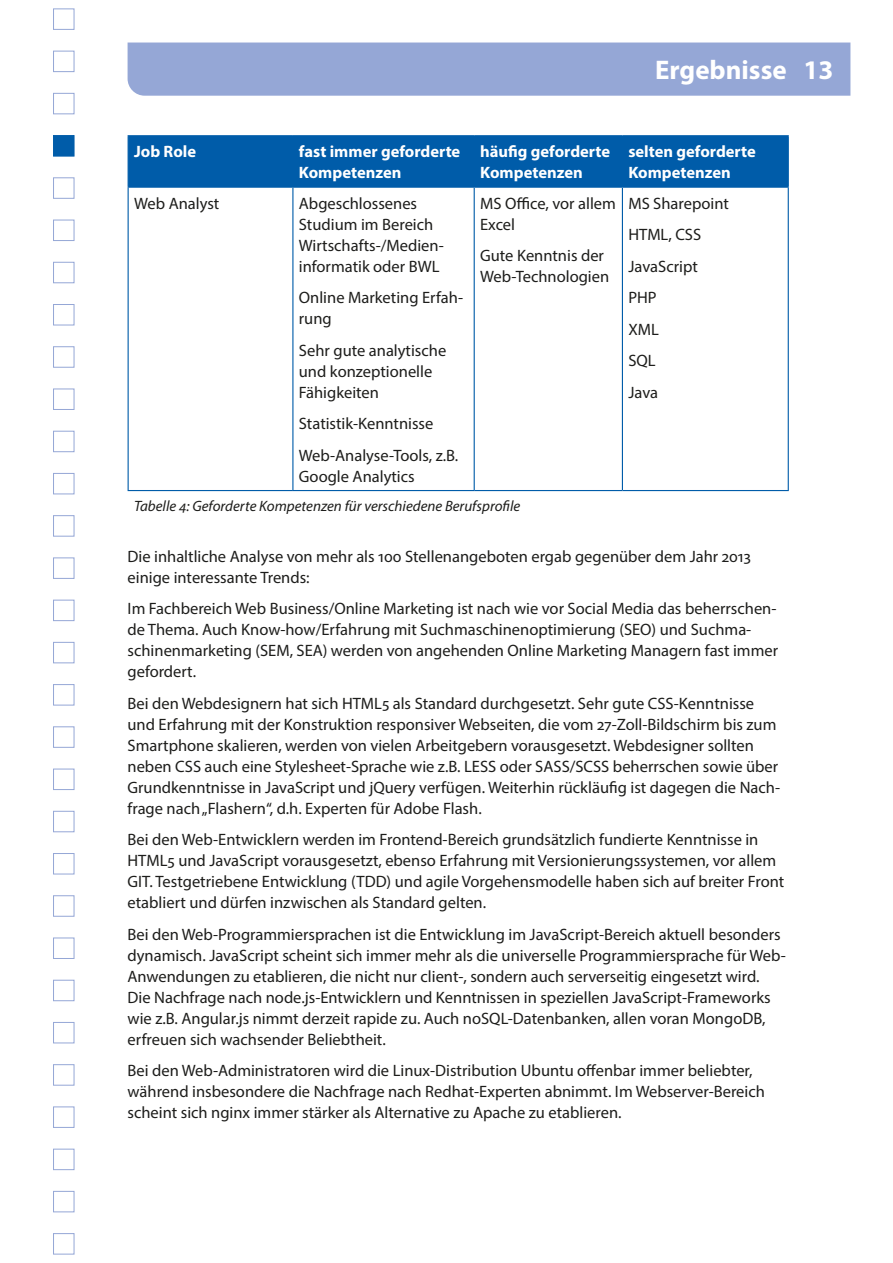
<style>
.page{position:relative;width:893px;height:1263px;background:#fff}
.page>*{position:absolute;margin:0;border:0;box-sizing:border-box;transform-origin:0 0}
.t1{font:700 27px "Myriad Pro";color:#fff}
.t2{font:16.5px/21px "Myriad Pro";color:#1d1d1b}
.t3{font:700 16.5px/21px "Myriad Pro";color:#fff}
.t4{font:italic 15px "Myriad Pro";color:#1d1d1b}
</style>
<div class="page">
<div style="left:128px;top:43px;width:722px;height:53px;background:#95a7d6"></div>
<div style="left:53px;top:135px;width:21px;height:21px;background:#005ca9"></div>
<div style="left:53px;top:93px;width:21px;height:21px;background:#fff;border:1px solid #95a7d6"></div>
<div style="left:53px;top:51px;width:21px;height:21px;background:#fff;border:1px solid #95a7d6"></div>
<div style="left:53px;top:9px;width:21px;height:21px;background:#fff;border:1px solid #95a7d6"></div>
<div style="left:53px;top:177px;width:21px;height:22px;background:#fff;border:1px solid #95a7d6"></div>
<div style="left:53px;top:220px;width:21px;height:21px;background:#fff;border:1px solid #95a7d6"></div>
<div style="left:53px;top:262px;width:21px;height:21px;background:#fff;border:1px solid #95a7d6"></div>
<div style="left:53px;top:304px;width:21px;height:21px;background:#fff;border:1px solid #95a7d6"></div>
<div style="left:53px;top:346px;width:21px;height:22px;background:#fff;border:1px solid #95a7d6"></div>
<div style="left:53px;top:389px;width:21px;height:21px;background:#fff;border:1px solid #95a7d6"></div>
<div style="left:53px;top:431px;width:21px;height:21px;background:#fff;border:1px solid #95a7d6"></div>
<div style="left:53px;top:473px;width:21px;height:21px;background:#fff;border:1px solid #95a7d6"></div>
<div style="left:53px;top:515px;width:21px;height:21px;background:#fff;border:1px solid #95a7d6"></div>
<div style="left:53px;top:557px;width:21px;height:22px;background:#fff;border:1px solid #95a7d6"></div>
<div style="left:53px;top:600px;width:21px;height:21px;background:#fff;border:1px solid #95a7d6"></div>
<div style="left:53px;top:642px;width:21px;height:21px;background:#fff;border:1px solid #95a7d6"></div>
<div style="left:53px;top:684px;width:21px;height:21px;background:#fff;border:1px solid #95a7d6"></div>
<div style="left:53px;top:726px;width:21px;height:22px;background:#fff;border:1px solid #95a7d6"></div>
<div style="left:53px;top:769px;width:21px;height:21px;background:#fff;border:1px solid #95a7d6"></div>
<div style="left:53px;top:811px;width:21px;height:21px;background:#fff;border:1px solid #95a7d6"></div>
<div style="left:53px;top:853px;width:21px;height:21px;background:#fff;border:1px solid #95a7d6"></div>
<div style="left:53px;top:895px;width:21px;height:22px;background:#fff;border:1px solid #95a7d6"></div>
<div style="left:53px;top:937px;width:21px;height:22px;background:#fff;border:1px solid #95a7d6"></div>
<div style="left:53px;top:980px;width:21px;height:21px;background:#fff;border:1px solid #95a7d6"></div>
<div style="left:53px;top:1022px;width:21px;height:21px;background:#fff;border:1px solid #95a7d6"></div>
<div style="left:53px;top:1064px;width:21px;height:21px;background:#fff;border:1px solid #95a7d6"></div>
<div style="left:53px;top:1106px;width:21px;height:22px;background:#fff;border:1px solid #95a7d6"></div>
<div style="left:53px;top:1149px;width:21px;height:21px;background:#fff;border:1px solid #95a7d6"></div>
<div style="left:53px;top:1191px;width:21px;height:21px;background:#fff;border:1px solid #95a7d6"></div>
<div style="left:53px;top:1233px;width:21px;height:21px;background:#fff;border:1px solid #95a7d6"></div>
<div style="left:129px;top:136px;width:659px;height:51px;background:#005ca9"></div>
<hr style="left:128px;top:135px;width:165px;height:1px;background:#005ca9">
<hr style="left:128px;top:136px;width:1px;height:51px;background:#005ca9">
<hr style="left:293px;top:135px;width:181px;height:1px;background:#005ca9">
<hr style="left:292px;top:136px;width:1px;height:51px;background:#005ca9">
<hr style="left:474px;top:135px;width:148px;height:1px;background:#005ca9">
<hr style="left:474px;top:136px;width:1px;height:51px;background:#005ca9">
<hr style="left:622px;top:135px;width:167px;height:1px;background:#005ca9">
<hr style="left:622px;top:136px;width:1px;height:51px;background:#005ca9">
<hr style="left:788px;top:136px;width:1px;height:51px;background:#005ca9">
<hr style="left:128px;top:187px;width:165px;height:1px;background:#005ca9">
<hr style="left:128px;top:188px;width:1px;height:302px;background:#005ca9">
<hr style="left:293px;top:187px;width:181px;height:1px;background:#005ca9">
<hr style="left:292px;top:188px;width:1px;height:302px;background:#005ca9">
<hr style="left:474px;top:187px;width:148px;height:1px;background:#005ca9">
<hr style="left:474px;top:188px;width:1px;height:302px;background:#005ca9">
<hr style="left:622px;top:187px;width:167px;height:1px;background:#005ca9">
<hr style="left:622px;top:188px;width:1px;height:302px;background:#005ca9">
<hr style="left:788px;top:188px;width:1px;height:302px;background:#005ca9">
<hr style="left:128px;top:490px;width:165px;height:1px;background:#005ca9">
<hr style="left:293px;top:490px;width:181px;height:1px;background:#005ca9">
<hr style="left:474px;top:490px;width:148px;height:1px;background:#005ca9">
<hr style="left:622px;top:490px;width:167px;height:1px;background:#005ca9">
<h1 class="t1" style="left:655px;top:53px;width:180px">Ergebnisse 13</h1>
<p class="t3" style="left:134px;top:141px;width:64px">Job Role</p>
<p class="t3" style="left:299px;top:141px;width:163px">fast immer geforderte<br>Kompetenzen</p>
<p class="t3" style="left:480px;top:141px;width:132px">häufig geforderte<br>Kompetenzen</p>
<p class="t3" style="left:628px;top:141px;width:129px">selten geforderte<br>Kompetenzen</p>
<p class="t2" style="left:134px;top:192px;width:87px">Web Analyst</p>
<p class="t2" style="left:299px;top:192px;width:145px">Abgeschlossenes<br>Studium im Bereich<br>Wirtschafts-/Medien&shy;informatik oder BWL</p>
<p class="t2" style="left:299px;top:287px;width:166px">Online Marketing Erfah&shy;rung</p>
<p class="t2" style="left:299px;top:339px;width:149px">Sehr gute analytische und konzeptionelle<br>Fähigkeiten</p>
<p class="t2" style="left:299px;top:407px;width:161px;line-height:31.5px">Statistik-Kenntnisse<br>Web-Analyse-Tools, z.B.</p>
<p class="t2" style="left:299px;top:465px;width:117px">Google Analytics</p>
<p class="t2" style="left:480px;top:192px;width:137px">MS Office, vor allem<br>Excel</p>
<p class="t2" style="left:480px;top:245px;width:130px">Gute Kenntnis der<br>Web-Technologien</p>
<p class="t2" style="left:628px;top:187px;width:102px;line-height:31.5px">MS Sharepoint<br>HTML, CSS<br>JavaScript<br>PHP<br>XML<br>SQL<br>Java</p>
<p class="t4" style="left:134px;top:496px;width:388px">Tabelle 4: Geforderte Kompetenzen für verschiedene Berufsprofile</p>
<p class="t2" style="left:128px;top:545px;width:625px">Die inhaltliche Analyse von mehr als 100 Stellenangeboten ergab gegenüber dem Jahr 2013 einige interessante Trends:</p>
<p class="t2" style="left:128px;top:598px;width:652px">Im Fachbereich Web Business/Online Marketing ist nach wie vor Social Media das beherrschen&shy;de Thema. Auch Know-how/Erfahrung mit Suchmaschinenoptimierung (SEO) und Suchma&shy;schinenmarketing (SEM, SEA) werden von angehenden Online Marketing Managern fast immer gefordert.</p>
<p class="t2" style="left:128px;top:692px;width:654px">Bei den Webdesignern hat sich HTML5 als Standard durchgesetzt. Sehr gute CSS-Kenntnisse und Erfahrung mit der Konstruktion responsiver Webseiten, die vom 27-Zoll-Bildschirm bis zum Smartphone skalieren, werden von vielen Arbeitgebern vorausgesetzt. Webdesigner sollten neben CSS auch eine Stylesheet-Sprache wie z.B. LESS oder SASS/SCSS beherrschen sowie über Grundkenntnisse in JavaScript und jQuery verfügen. Weiterhin rückläufig ist dagegen die Nach&shy;frage nach „Flashern“, d.h. Experten für Adobe Flash.</p>
<p class="t2" style="left:128px;top:829px;width:658px">Bei den Web-Entwicklern werden im Frontend-Bereich grundsätzlich fundierte Kenntnisse in HTML5 und JavaScript vorausgesetzt, ebenso Erfahrung mit Versionierungssystemen, vor allem GIT. Testgetriebene Entwicklung (TDD) und agile Vorgehensmodelle haben sich auf breiter Front etabliert und dürfen inzwischen als Standard gelten.</p>
<p class="t2" style="left:128px;top:924px;width:660px">Bei den Web-Programmiersprachen ist die Entwicklung im JavaScript-Bereich aktuell besonders dynamisch. JavaScript scheint sich immer mehr als die universelle Programmiersprache für Web-Anwendungen zu etablieren, die nicht nur client-, sondern auch serverseitig eingesetzt wird.<br>Die Nachfrage nach node.js-Entwicklern und Kenntnissen in speziellen JavaScript-Frameworks wie z.B. Angular.js nimmt derzeit rapide zu. Auch noSQL-Datenbanken, allen voran MongoDB, erfreuen sich wachsender Beliebtheit.</p>
<p class="t2" style="left:128px;top:1060px;width:639px">Bei den Web-Administratoren wird die Linux-Distribution Ubuntu offenbar immer beliebter, während insbesondere die Nachfrage nach Redhat-Experten abnimmt. Im Webserver-Bereich scheint sich nginx immer stärker als Alternative zu Apache zu etablieren.</p>
</div>
